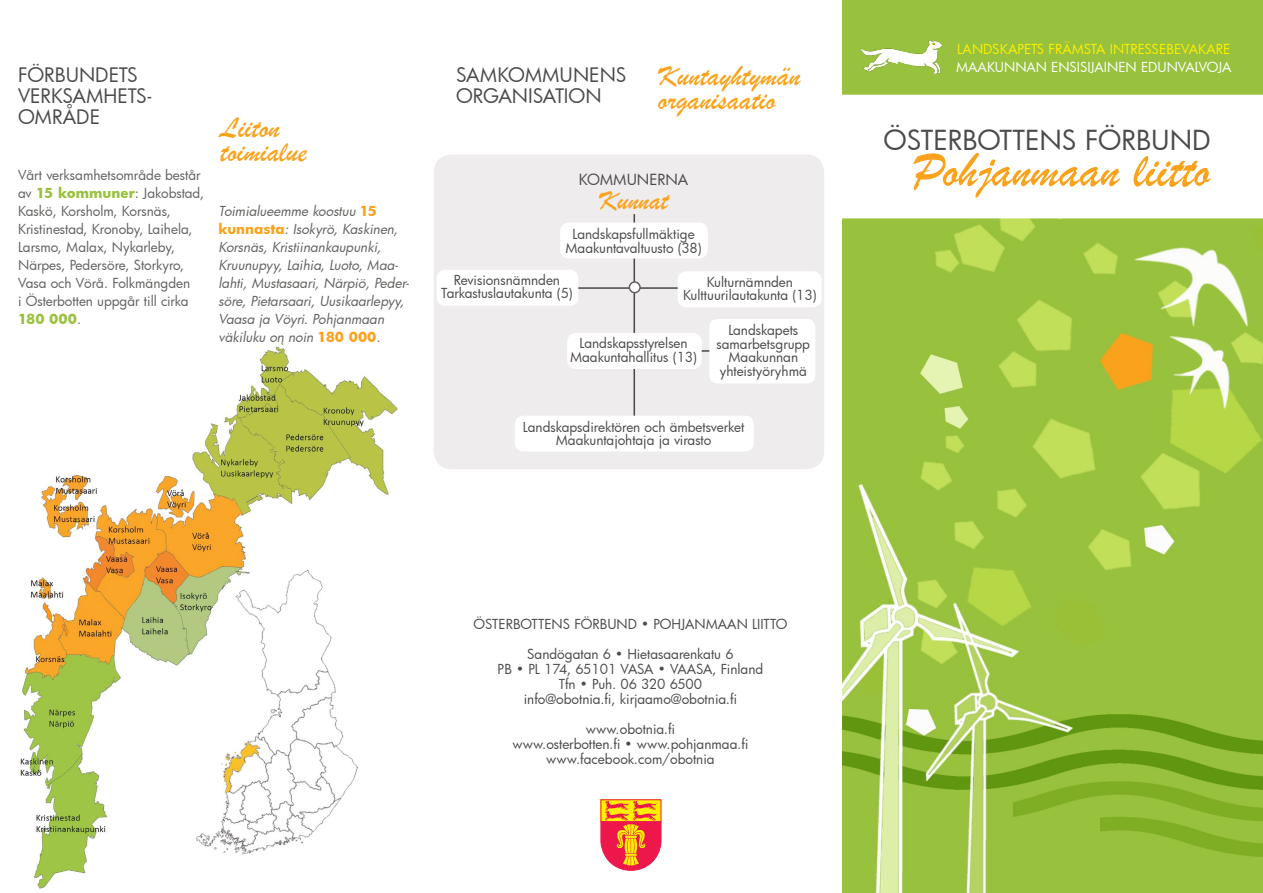
<style>
.page{position:relative;width:1263px;height:893px;background:#fff}
.page>*{position:absolute;margin:0;border:0;box-sizing:border-box;transform-origin:0 0}
.t1{font:51px "Brush Script";color:#faa21b}
.t2{font:30px/24px "Brush Script";color:#faa21b}
.t3{font:28.5px "Brush Script";color:#faa21b}
.t4{font:27px "Futura";color:#4d4b4a}
.t5{font:19.5px/21px "Futura";color:#4d4b4a}
.t6{font:15px "Futura";color:#4d4b4a}
.t7{font:13.5px/13.5px "Futura";color:#4d4b4a;text-align:center}
.t8{font:13.5px/18px "Futura";letter-spacing:-.005em;color:#636260}
.t9{font:italic 13.5px/18px "Futura";color:#636260}
.t10{font:13.5px/13.5px "Futura";letter-spacing:-.02em;color:#4d4b4a;text-align:center}
.t11{font:13.5px "Futura";color:#ffef00}
.t12{font:13.5px "Futura";color:#fff}
.s1{font-weight:700;color:#98c13c}
.s2{font-weight:700;font-style:normal;color:#faa21b}
</style>
<div class="page">
<div style="left:434px;top:154px;width:390px;height:315px;background:#efecee;border-radius:18px"></div>
<img style="left:20px;top:341px;width:378px;height:548px">
<hr style="left:638px;top:350px;width:166px;height:2px;background:#4d4b4a">
<img style="left:842px;top:0;width:421px;height:893px">
<hr style="left:550px;top:287px;width:166px;height:2px;background:#4d4b4a">
<hr style="left:633px;top:214px;width:2px;height:213px;background:#4d4b4a">
<div style="left:560px;top:223px;width:148px;height:36px;background:#fff;border-radius:9px"></div>
<div style="left:567px;top:333px;width:135px;height:36px;background:#fff;border-radius:9px"></div>
<div style="left:678px;top:271px;width:144px;height:36px;background:#fff;border-radius:9px"></div>
<div style="left:437px;top:270px;width:141px;height:36px;background:#fff;border-radius:9px"></div>
<div style="left:515px;top:416px;width:239px;height:36px;background:#fff;border-radius:9px"></div>
<div style="left:709px;top:319px;width:106px;height:64px;background:#fff;border-radius:8px"></div>
<div style="left:629px;top:282px;width:11px;height:11px;background:#fff;border-radius:50%"></div>
<div style="left:629px;top:281px;width:12px;height:12px;border:2px solid #636260;border-radius:50%"></div>
<div style="left:601px;top:799px;width:60px;height:23px;border:1px solid #ed174c"></div>
<svg style="left:600px;top:800px;width:62px;height:71px;background:#f47545"></svg>
<svg style="left:842px;top:95px;width:421px;height:123px"></svg>
<img style="left:857px;top:25px;width:95px;height:57px">
<img style="left:1148px;top:387px;width:93px;height:40px">
<img style="left:1102px;top:203px;width:161px;height:184px">
<h3 class="t5" style="left:18px;top:64px;width:135px">förbundets verksamhets&shy;område</h3>
<p class="t8" style="left:18px;top:166px;width:188px">Vårt verksamhetsområde består av <span class="s1">15 kommuner</span>: Jakobstad,<br>Kaskö, Korsholm, Korsnäs,<br>Kristinestad, Kronoby, Laihela,<br>Larsmo, Malax, Nykarleby,<br>N ärpes, Pedersöre, Storkyro,<br>Vasa och Vörå. Folkmängden<br>i Österbotten uppgår till cirka<br><span class="s1">180 000</span>.</p>
<h2 class="t2" style="left:220px;top:116px;width:88px">Liiton toimialue</h2>
<p class="t9" style="left:218px;top:202px;width:192px">Toimialueemme koostuu <span class="s2">15 kunnasta</span>: Isokyrö, Kaskinen,<br>Korsnäs, Kristiinankaupunki,<br>Kruunupyy, Laihia, Luoto, Maa&shy;lahti, Mustasaari, Närpiö, Peder&shy;söre, Pietarsaari, Uusikaarlepyy,<br>Vaasa ja Vöyri. Pohjanmaan väkiluku on noin <span class="s2">180 000</span>.</p>
<h3 class="t5" style="left:456px;top:64px;width:172px">samkommunens organisation</h3>
<h2 class="t2" style="left:658px;top:64px;width:144px">Kuntayhtymän organisaatio</h2>
<p class="t6" style="left:579px;top:169px;width:111px">Kommunerna</p>
<h3 class="t3" style="left:599px;top:183px;width:70px">Kunnat</h3>
<p class="t10" style="left:565px;top:227px;width:138px">Landskapsfullmäktige<br>Maakuntavaltuusto (38)</p>
<p class="t7" style="left:441px;top:273px;width:133px">Revisionsnämnden<br>Tarkastuslautakunta (5)</p>
<p class="t7" style="left:683px;top:275px;width:135px">Kulturnämnden<br>Kulttuurilautakunta (13)</p>
<p class="t7" style="left:570px;top:336px;width:129px">Landskapsstyrelsen<br>Maakuntahallitus (13)</p>
<p class="t7" style="left:716px;top:323px;width:95px">Landskapets samarbetsgrupp<br>Maakunnan yhteistyöryhmä</p>
<p class="t10" style="left:523px;top:420px;width:223px">Landskapsdirektören och ämbetsverket<br>Maakuntajohtaja ja virasto</p>
<p class="t7" style="left:473px;top:617px;width:315px">Österbottens förbund • Pohjanmaan liitto</p>
<p class="t7" style="left:497px;top:646px;width:238px;line-height:15px;text-align:left;text-indent:30px">Sandögatan 6 • Hietasaarenkatu 6<br>PB • PL 174, 65101 VASA</p>
<p class="t7" style="left:658px;top:662px;width:30px">• VAASA</p>
<p class="t7" style="left:712px;top:662px;width:52px">, Finland</p>
<p class="t7" style="left:524px;top:676px;width:215px;line-height:15px">Tfn • Puh. 06 320 6500 info@obotnia.fi, kirjaamo@obotnia.fi</p>
<p class="t7" style="left:512px;top:721px;width:237px;line-height:15px">www.obotnia.fi<br>www.osterbotten.fi • www.pohjanmaa.fi www.facebook.com/obotnia</p>
<p class="t11" style="left:957px;top:40px;width:275px">Landskapets främsta intressebevakare</p>
<p class="t12" style="left:956px;top:58px;width:277px">Maakunnan ensisijainen edunvalvoja</p>
<h3 class="t4" style="left:883px;top:121px;width:18px">Öst</h3>
<h3 class="t4" style="left:933px;top:121px;width:278px">erbottens förbund</h3>
<h1 class="t1" style="left:912px;top:139px;width:299px">Pohjanmaan liitto</h1>
</div>
